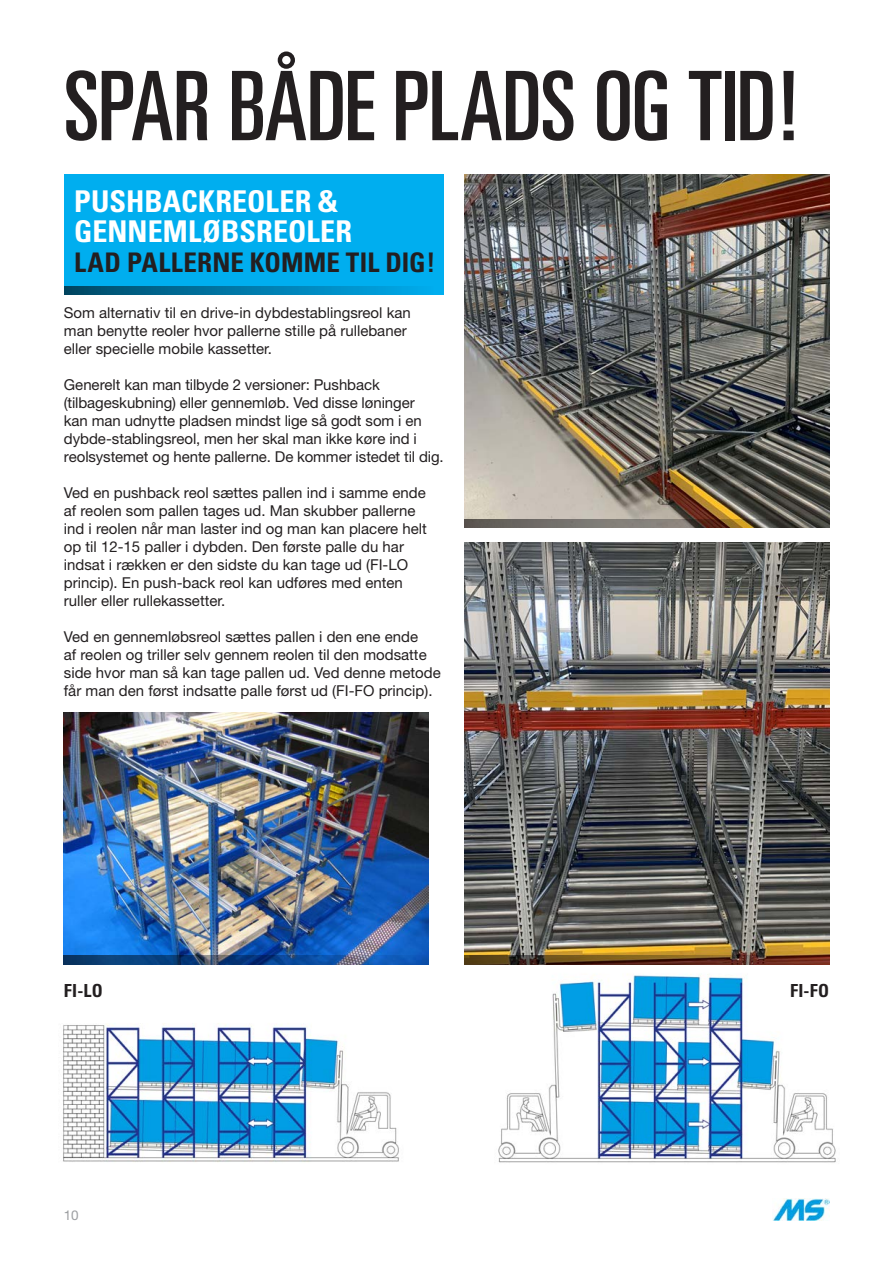
<style>
.page{position:relative;width:893px;height:1263px;background:#fff}
.page>*{position:absolute;margin:0;border:0;box-sizing:border-box;transform-origin:0 0}
.t1{font:ultra-condensed 96px "Univers";letter-spacing:-.01em;color:#231f20}
.t2{font:700 condensed 30px/30px "Univers";letter-spacing:.005em;color:#fff}
.t3{font:700 condensed 27px "Univers";letter-spacing:.005em;color:#231f20}
.t4{font:700 condensed 18px "Univers";letter-spacing:.02em;color:#231f20}
.t5{font:15px/18px "Helvetica Neue LT Pro";color:#231f20}
.t6{font:13.5px "Helvetica Neue LT Pro";color:#9d9fa2}
</style>
<div class="page">
<img style="left:772px;top:1198px;width:57px;height:22px">
<img style="left:465px;top:174px;width:364px;height:345px">
<svg style="left:465px;top:519px;width:364px;height:9px;background:#6e6458"></svg>
<img style="left:494px;top:964px;width:342px;height:199px">
<img style="left:63px;top:1023px;width:336px;height:139px">
<div style="left:64px;top:174px;width:380px;height:121px;background:#00aeef"></div>
<svg style="left:64px;top:286px;width:347px;height:9px;background:#0077a5"></svg>
<img style="left:64px;top:712px;width:364px;height:243px">
<img style="left:465px;top:542px;width:364px;height:413px">
<svg style="left:465px;top:955px;width:364px;height:9px;background:#5f391c"></svg>
<svg style="left:64px;top:955px;width:364px;height:9px;background:#174989"></svg>
<p class="t1" style="left:64px;top:51px;width:737px">SPAR BÅDE PLADS OG TID!</p>
<p class="t2" style="left:74px;top:186px;width:279px">PUSHBACKREOLER &amp;<br>GENNEMLØBSREOLER</p>
<p class="t3" style="left:74px;top:246px;width:363px">LAD PALLERNE KOMME TIL DIG!</p>
<p class="t5" style="left:64px;top:303px;width:349px">Som alternativ til en drive-in dybdestablingsreol kan</p>
<p class="t5" style="left:64px;top:321px;width:344px">man benytte reoler hvor pallerne stille på rullebaner</p>
<p class="t5" style="left:64px;top:339px;width:210px">eller specielle mobile kassetter.</p>
<p class="t5" style="left:64px;top:375px;width:381px">Generelt kan man tilbyde 2 versioner: Pushback (tilbageskubning) eller gennemløb. Ved disse løninger<br>kan man udnytte pladsen mindst lige så godt som i en dybde-stablingsreol, men her skal man ikke køre ind i reolsystemet og hente pallerne. De kommer istedet til dig.</p>
<p class="t5" style="left:64px;top:483px;width:363px">Ved en pushback reol sættes pallen ind i samme ende</p>
<p class="t5" style="left:64px;top:501px;width:353px">af reolen som pallen tages ud. Man skubber pallerne</p>
<p class="t5" style="left:64px;top:519px;width:364px">ind i reolen når man laster ind og man kan placere helt op til 12-15 paller i dybden. Den første palle du har indsat i rækken er den sidste du kan tage ud (FI-LO princip). En push-back reol kan udføres med enten</p>
<p class="t5" style="left:64px;top:591px;width:163px">ruller eller rullekassetter.</p>
<p class="t5" style="left:64px;top:627px;width:356px">Ved en gennemløbsreol sættes pallen i den ene ende</p>
<p class="t5" style="left:64px;top:645px;width:364px">af reolen og triller selv gennem reolen til den modsatte</p>
<p class="t5" style="left:64px;top:663px;width:378px">side hvor man så kan tage pallen ud. Ved denne metode</p>
<p class="t5" style="left:64px;top:681px;width:370px">får man den først indsatte palle først ud (FI-FO princip).</p>
<p class="t4" style="left:64px;top:980px;width:41px">FI-LO</p>
<p class="t4" style="left:790px;top:980px;width:41px">FI-FO</p>
<p class="t6" style="left:64px;top:1207px;width:17px">10</p>
</div>
